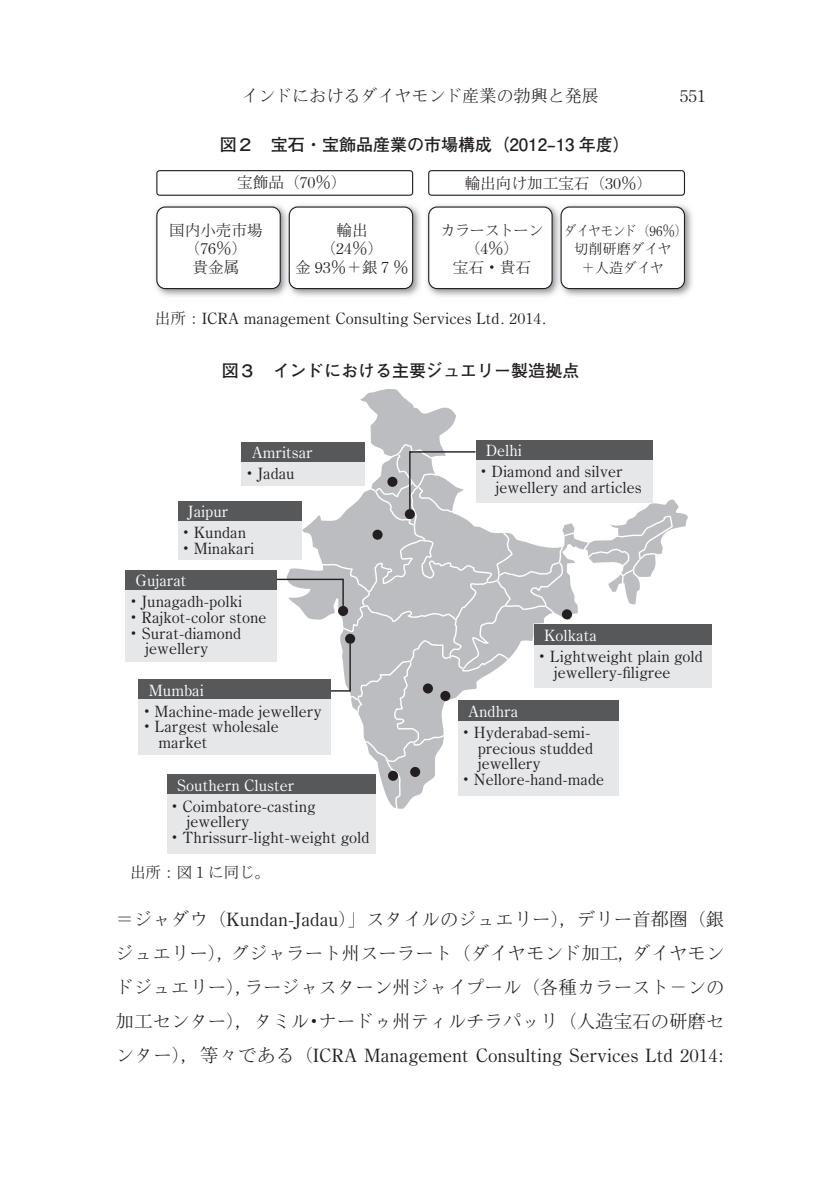
<style>
.page{position:relative;width:840px;height:1191px;background:#fff}
.page>*{position:absolute;margin:0;border:0;box-sizing:border-box;transform-origin:0 0}
.t1{font:100 18.4px/34px "Iwa Min Pro";color:#231f20;text-align:justify}
.t2{font:700 17px "Futo Go B101 Pr 6 N";color:#231f20}
.t3{font:100 17px "Iwa Min Pro";color:#231f20}
.t4{font:100 15.6px/15.6px "Iwa Min Pr 6";color:#231f20}
.t5{font:100 15.6px "Iwa Min Pr 6";color:#fff}
.t6{font:100 15.6px/18.4px "Iwa Min Pr 6";letter-spacing:-.055em;color:#231f20;text-align:center}
.t7{font:100 14.2px/18.4px "Iwa Min Pr 6";letter-spacing:-.035em;color:#231f20;text-align:center;scale:.9 1}
</style>
<div class="page">
<img style="left:155px;top:205px;width:537px;height:91px">
<div style="left:157px;top:207px;width:123px;height:81px;background:#fff;border-radius:8px"></div>
<div style="left:156px;top:206px;width:125px;height:83px;border:1px solid #231f20;border-radius:8px"></div>
<img style="left:282px;top:205px;width:10px;height:91px">
<div style="left:289px;top:207px;width:123px;height:81px;background:#fff;border-radius:8px"></div>
<div style="left:288px;top:206px;width:125px;height:83px;border:1px solid #231f20;border-radius:8px"></div>
<div style="left:156px;top:170px;width:257px;height:26px;border:1px solid #231f20;border-radius:3px"></div>
<div style="left:428px;top:170px;width:256px;height:26px;border:1px solid #231f20;border-radius:3px"></div>
<img style="left:422px;top:205px;width:2px;height:91px">
<div style="left:428px;top:207px;width:123px;height:81px;background:#fff;border-radius:8px"></div>
<div style="left:428px;top:206px;width:124px;height:83px;border:1px solid #231f20;border-radius:8px"></div>
<img style="left:554px;top:205px;width:10px;height:91px">
<div style="left:560px;top:207px;width:124px;height:81px;background:#fff;border-radius:8px"></div>
<div style="left:560px;top:206px;width:124px;height:83px;border:1px solid #231f20;border-radius:8px"></div>
<svg style="left:360px;top:389px;width:327px;height:236px"></svg>
<div style="left:241px;top:442px;width:124px;height:20px;background:#57585a"></div>
<div style="left:241px;top:462px;width:124px;height:24px;background:#e6e7e9"></div>
<div style="left:178px;top:501px;width:123px;height:20px;background:#57585a"></div>
<div style="left:178px;top:521px;width:123px;height:38px;background:#e6e7e9"></div>
<div style="left:125px;top:570px;width:152px;height:20px;background:#57585a"></div>
<div style="left:125px;top:590px;width:152px;height:72px;background:#e6e7e9"></div>
<div style="left:139px;top:679px;width:192px;height:20px;background:#57585a"></div>
<div style="left:139px;top:699px;width:192px;height:56px;background:#e6e7e9"></div>
<div style="left:167px;top:774px;width:208px;height:20px;background:#57585a"></div>
<div style="left:167px;top:794px;width:208px;height:59px;background:#e6e7e9"></div>
<div style="left:533px;top:625px;width:178px;height:20px;background:#57585a"></div>
<div style="left:533px;top:645px;width:178px;height:43px;background:#e6e7e9"></div>
<div style="left:475px;top:440px;width:177px;height:20px;background:#57585a"></div>
<svg style="left:275px;top:443px;width:397px;height:373px"></svg>
<p class="t3" style="left:241px;top:84px;width:359px">インドにおけるダイヤモンド産業の勃興と発展</p>
<p class="t2" style="left:220px;top:131px;width:411px">図２　宝石・宝飾品産業の市場構成（2012‒13 年度）</p>
<p class="t3" style="left:679px;top:84px;width:28px">551</p>
<p class="t4" style="left:237px;top:173px;width:111px">宝飾品（70％）</p>
<p class="t4" style="left:464px;top:173px;width:189px">輸出向け加工宝石（30％）</p>
<p class="t4" style="left:169px;top:219px;width:95px;line-height:18.4px;text-align:center">国内小売市場（76％）<br>貴金属</p>
<p class="t4" style="left:295px;top:219px;width:115px;line-height:18.4px;text-align:center">輸出<br>（24％）<br>金 93％＋銀７％</p>
<p class="t6" style="left:440px;top:219px;width:105px">カラーストーン（4％）<br>宝石・貴石</p>
<p class="t7" style="left:563px;top:219px;width:139px">ダイヤモンド（96％）切削研磨ダイヤ<br>＋人造ダイヤ</p>
<p class="t4" style="left:155px;top:308px;width:393px">出所：ICRA management Consulting Services Ltd. 2014.</p>
<p class="t2" style="left:222px;top:356px;width:359px">図３　インドにおける主要ジュエリー製造拠点</p>
<p class="t5" style="left:251px;top:438px;width:63px">Amritsar</p>
<p class="t4" style="left:242px;top:463px;width:54px">・Jadau</p>
<p class="t5" style="left:188px;top:497px;width:42px">Jaipur</p>
<p class="t4" style="left:178px;top:522px;width:78px">・Kundan・Minakari</p>
<p class="t5" style="left:135px;top:566px;width:53px">Gujarat</p>
<p class="t4" style="left:126px;top:591px;width:142px">・Junagadh-polki・Rajkot-color stone・Surat-diamond　jewellery</p>
<p class="t5" style="left:149px;top:675px;width:57px">Mumbai</p>
<p class="t4" style="left:139px;top:701px;width:184px">・Machine-made jewellery・Largest wholesale　market</p>
<p class="t5" style="left:177px;top:770px;width:119px">Southern Cluster</p>
<p class="t4" style="left:167px;top:796px;width:204px">・Coimbatore-casting　jewellery・Thrissurr-light-weight gold</p>
<p class="t4" style="left:130px;top:862px;width:142px">出所：図１に同じ。</p>
<p class="t5" style="left:485px;top:436px;width:38px">Delhi</p>
<p class="t4" style="left:475px;top:461px;width:167px">・Diamond and silver　jewellery and articles</p>
<p class="t5" style="left:544px;top:621px;width:54px">Kolkata</p>
<p class="t4" style="left:534px;top:646px;width:170px">・Lightweight plain gold　jewellery-filigree</p>
<p class="t5" style="left:468px;top:697px;width:52px">Andhra</p>
<p class="t4" style="left:458px;top:722px;width:147px">・Hyderabad-semi-　precious studded　jewellery・Nellore-hand-made</p>
<p class="t1" style="left:116px;top:901px;width:610px">＝ジャダウ（Kundan-Jadau）」スタイルのジュエリー），デリー首都圏（銀ジュエリー），グジャラート州スーラート（ダイヤモンド加工，ダイヤモンドジュエリー），ラージャスターン州ジャイプール（各種カラースト−ンの加工センター），タミル・ナードゥ州ティルチラパッリ（人造宝石の研磨センター），等々である（ICRA Management Consulting Services Ltd 2014:</p>
</div>
